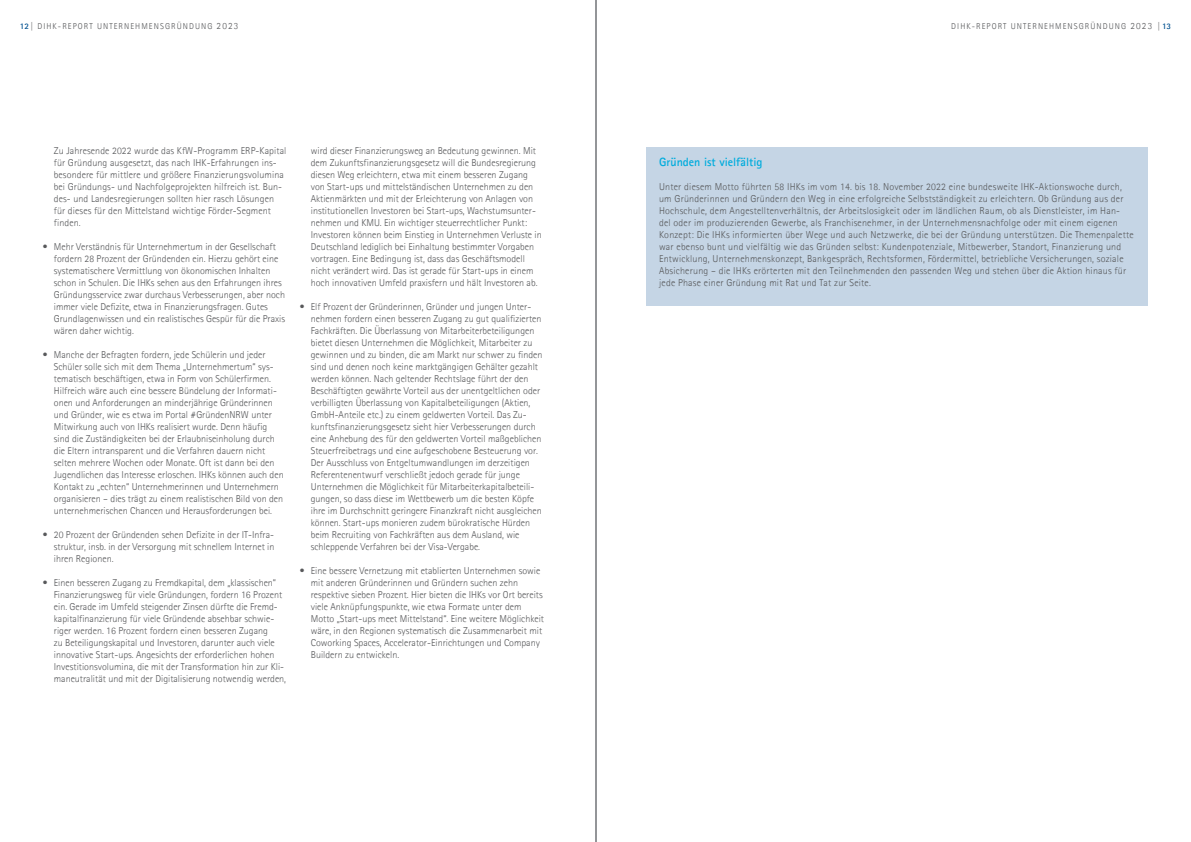
<style>
.page{position:relative;width:1191px;height:842px;background:#fff}
.page>*{position:absolute;margin:0;border:0;box-sizing:border-box;transform-origin:0 0}
.t1{font:700 12px "Agfa Rotis Sans Serif";color:#00acdd}
.t2{font:300 10px/12px "Agfa Rotis Sans Serif";color:#57585a}
.t3{font:300 10px/12px "Agfa Rotis Sans Serif";letter-spacing:.02em;color:#57585a}
.t4{font:300 8.5px "Agfa Rotis Sans Serif";letter-spacing:.125em;color:#57585a}
.s1{font-weight:700;color:#005190}
.s2{font-size:9.5px}
.s3{font-weight:700}
</style>
<div class="page">
<div style="left:646px;top:147px;width:501px;height:159px;background:#c5d5e5"></div>
<hr style="left:595px;top:0;width:1px;height:842px;background:#939598">
<p class="t4" style="left:20px;top:21px;width:220px"><span class="s1">12</span>| DIHK-REPORT UNTERNEHMENSGRÜNDUNG <span class="s2">2023</span></p>
<p class="t4" style="left:951px;top:21px;width:221px">DIHK-REPORT UNTERNEHMENSGRÜNDUNG <span class="s2">2023</span> | <span class="s1">13</span></p>
<p class="t2" style="left:54px;top:145px;width:234px">Zu Jahresende 2022 wurde das KfW-Programm ERP-Kapital für Gründung ausgesetzt, das nach IHK-Erfahrungen ins&shy;besondere für mittlere und größere Finanzierungsvolumina bei Gründungs- und Nachfolgeprojekten hilfreich ist. Bun&shy;des- und Landesregierungen sollten hier rasch Lösungen für dieses für den Mittelstand wichtige Förder-Segment finden.</p>
<p class="t2" style="left:54px;top:241px;width:233px;text-indent:-11px"><span class="s3">•</span> Mehr Verständnis für Unternehmertum in der Gesellschaft fordern 28 Prozent der Gründenden ein. Hierzu gehört eine systematischere Vermittlung von ökonomischen Inhalten schon in Schulen. Die IHKs sehen aus den Erfahrungen ihres Gründungsservice zwar durchaus Verbesserungen, aber noch immer viele Defizite, etwa in Finanzierungsfragen. Gutes Grundlagenwissen und ein realistisches Gespür für die Praxis wären daher wichtig.</p>
<p class="t2" style="left:54px;top:349px;width:231px;text-indent:-11px"><span class="s3">•</span> Manche der Befragten fordern, jede Schülerin und jeder Schüler solle sich mit dem Thema „Unternehmertum“ sys&shy;tematisch beschäftigen, etwa in Form von Schülerfirmen.<br>Hilfreich wäre auch eine bessere Bündelung der Informati&shy;onen und Anforderungen an minderjährige Gründerinnen und Gründer, wie es etwa im Portal #GründenNRW unter Mitwirkung auch von IHKs realisiert wurde. Denn häufig sind die Zuständigkeiten bei der Erlaubniseinholung durch die Eltern intransparent und die Verfahren dauern nicht selten mehrere Wochen oder Monate. Oft ist dann bei den Jugendlichen das Interesse erloschen. IHKs können auch den Kontakt zu „echten“ Unternehmerinnen und Unternehmern organisieren – dies trägt zu einem realistischen Bild von den unternehmerischen Chancen und Herausforderungen bei.</p>
<p class="t2" style="left:54px;top:529px;width:222px;text-align:justify;text-indent:-11px"><span class="s3">•</span> 20 Prozent der Gründenden sehen Defizite in der IT-Infra&shy;struktur, insb. in der Versorgung mit schnellem Internet in ihren Regionen.</p>
<p class="t2" style="left:54px;top:577px;width:234px;text-indent:-11px"><span class="s3">•</span> Einen besseren Zugang zu Fremdkapital, dem „klassischen“ Finanzierungsweg für viele Gründungen, fordern 16 Prozent ein. Gerade im Umfeld steigender Zinsen dürfte die Fremd&shy;kapitalfinanzierung für viele Gründende absehbar schwie&shy;riger werden. 16 Prozent fordern einen besseren Zugang<br>zu Beteiligungskapital und Investoren, darunter auch viele innovative Start-ups. Angesichts der erforderlichen hohen Investitionsvolumina, die mit der Transformation hin zur Kli&shy;maneutralität und mit der Digitalisierung notwendig werden,</p>
<p class="t2" style="left:311px;top:145px;width:232px">wird dieser Finanzierungsweg an Bedeutung gewinnen. Mit dem Zukunftsfinanzierungsgesetz will die Bundesregierung diesen Weg erleichtern, etwa mit einem besseren Zugang von Start-ups und mittelständischen Unternehmen zu den Aktienmärkten und mit der Erleichterung von Anlagen von institutionellen Investoren bei Start-ups, Wachstumsunter&shy;nehmen und KMU. Ein wichtiger steuerrechtlicher Punkt:<br>Investoren können beim Einstieg in Unternehmen Verluste in Deutschland lediglich bei Einhaltung bestimmter Vorgaben vortragen. Eine Bedingung ist, dass das Geschäftsmodell nicht verändert wird. Das ist gerade für Start-ups in einem hoch innovativen Umfeld praxisfern und hält Investoren ab.</p>
<p class="t2" style="left:311px;top:301px;width:233px;text-indent:-11px"><span class="s3">•</span> Elf Prozent der Gründerinnen, Gründer und jungen Unter&shy;nehmen fordern einen besseren Zugang zu gut qualifizierten Fachkräften. Die Überlassung von Mitarbeiterbeteiligungen bietet diesen Unternehmen die Möglichkeit, Mitarbeiter zu gewinnen und zu binden, die am Markt nur schwer zu finden sind und denen noch keine marktgängigen Gehälter gezahlt werden können. Nach geltender Rechtslage führt der den Beschäftigten gewährte Vorteil aus der unentgeltlichen oder verbilligten Überlassung von Kapitalbeteiligungen (Aktien, GmbH-Anteile etc.) zu einem geldwerten Vorteil. Das Zu&shy;kunftsfinanzierungsgesetz sieht hier Verbesserungen durch eine Anhebung des für den geldwerten Vorteil maßgeblichen Steuerfreibetrags und eine aufgeschobene Besteuerung vor.<br>Der Ausschluss von Entgeltumwandlungen im derzeitigen Referentenentwurf verschließt jedoch gerade für junge Unternehmen die Möglichkeit für Mitarbeiterkapitalbeteili&shy;gungen, so dass diese im Wettbewerb um die besten Köpfe ihre im Durchschnitt geringere Finanzkraft nicht ausgleichen können. Start-ups monieren zudem bürokratische Hürden beim Recruiting von Fachkräften aus dem Ausland, wie schleppende Verfahren bei der Visa-Vergabe.</p>
<p class="t2" style="left:311px;top:565px;width:235px;text-indent:-11px"><span class="s3">•</span> Eine bessere Vernetzung mit etablierten Unternehmen sowie mit anderen Gründerinnen und Gründern suchen zehn respektive sieben Prozent. Hier bieten die IHKs vor Ort bereits viele Anknüpfungspunkte, wie etwa Formate unter dem Motto „Start-ups meet Mittelstand“. Eine weitere Möglichkeit wäre, in den Regionen systematisch die Zusammenarbeit mit Coworking Spaces, Accelerator-Einrichtungen und Company Buildern zu entwickeln.</p>
<p class="t1" style="left:659px;top:155px;width:105px">Gründen ist vielfältig</p>
<p class="t3" style="left:659px;top:181px;width:476px">Unter diesem Motto führten 58 IHKs im vom 14. bis 18. November 2022 eine bundesweite IHK-Aktionswoche durch, um Gründerinnen und Gründern den Weg in eine erfolgreiche Selbstständigkeit zu erleichtern. Ob Gründung aus der Hochschule, dem Angestelltenverhältnis, der Arbeitslosigkeit oder im ländlichen Raum, ob als Dienstleister, im Han&shy;del oder im produzierenden Gewerbe, als Franchisenehmer, in der Unternehmensnachfolge oder mit einem eigenen Konzept: Die IHKs informierten über Wege und auch Netzwerke, die bei der Gründung unterstützen. Die Themenpalette war ebenso bunt und vielfältig wie das Gründen selbst: Kundenpotenziale, Mitbewerber, Standort, Finanzierung und Entwicklung, Unternehmenskonzept, Bankgespräch, Rechtsformen, Fördermittel, betriebliche Versicherungen, soziale Absicherung – die IHKs erörterten mit den Teilnehmenden den passenden Weg und stehen über die Aktion hinaus für jede Phase einer Gründung mit Rat und Tat zur Seite.</p>
</div>
